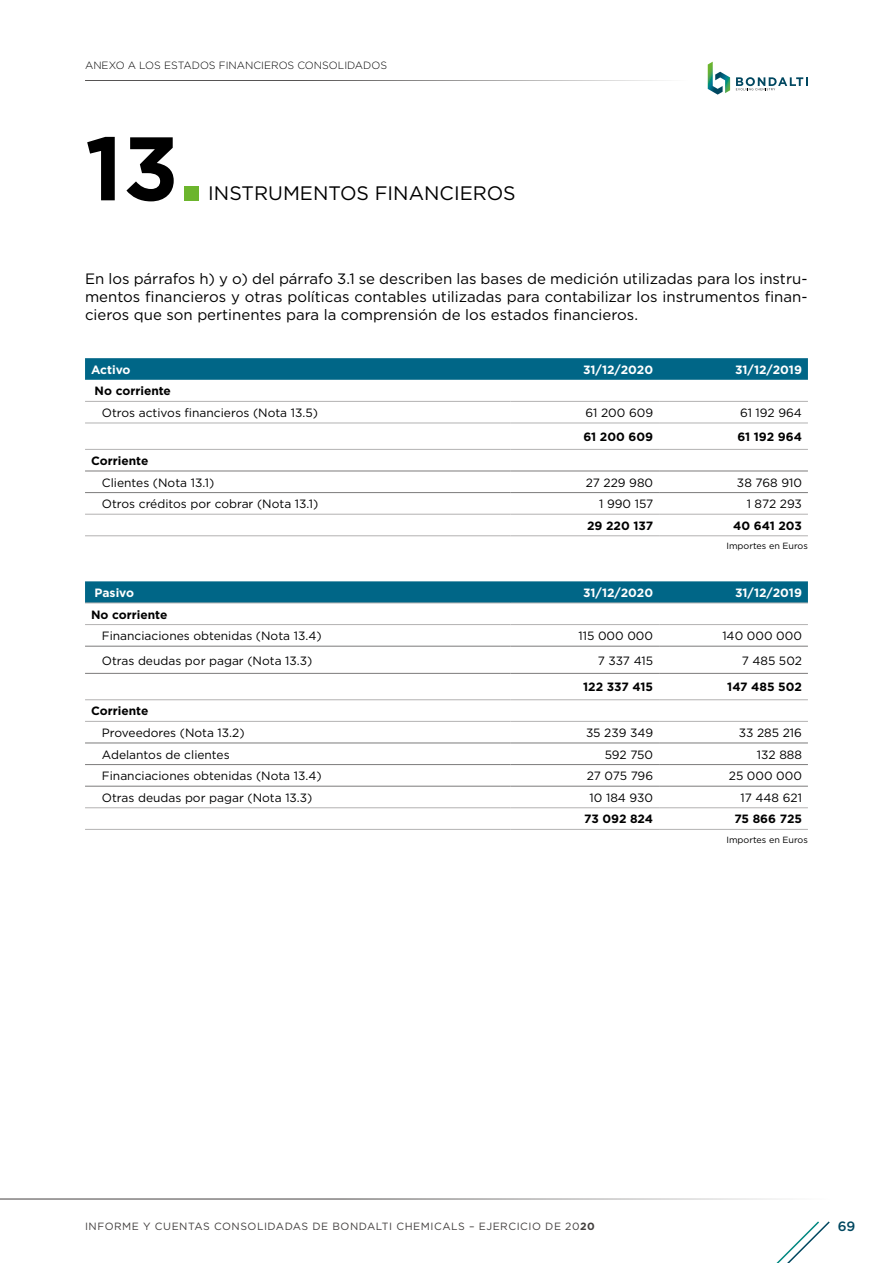
<style>
.page{position:relative;width:893px;height:1263px;background:#fff}
.page>*{position:absolute;margin:0;border:0;box-sizing:border-box;transform-origin:0 0}
.t1{font:700 90px "Gotham";color:#000}
.t2{font:19.5px "Gotham";color:#000}
.t3{font:15px/18px "Gotham";color:#000;text-align:justify}
.t4{font:500 13.5px "Gotham";color:#004760}
.t5{font:12px "Gotham";color:#000}
.t6{font:700 12px "Gotham";color:#000}
.t7{font:700 12px "Gotham";color:#fff}
.t8{font:10.5px "Gotham";letter-spacing:.05em;color:#43403f}
.t9{font:300 10.5px "Gotham";color:#000}
.t10{font:9px "Gotham";color:#000}
.s1{color:#6cb52d}
.s2{font-weight:700}
</style>
<div class="page">
<svg style="left:736px;top:77px;width:72px;height:13px"></svg>
<svg style="left:708px;top:62px;width:22px;height:33px"></svg>
<hr style="left:0;top:1199px;width:893px;height:1px;background:#43403f">
<hr style="left:85px;top:80px;width:673px;height:1px;background:#43403f">
<svg style="left:776px;top:1221px;width:54px;height:42px"></svg>
<svg style="left:85px;top:358px;width:723px;height:22px;background:#046889"></svg>
<svg style="left:85px;top:470px;width:723px;height:44px"></svg>
<hr style="left:85px;top:471px;width:425px;height:1px;background:#7c7b7b">
<hr style="left:510px;top:471px;width:149px;height:1px;background:#7c7b7b">
<hr style="left:659px;top:471px;width:149px;height:1px;background:#7c7b7b">
<hr style="left:85px;top:492px;width:425px;height:1px;background:#7c7b7b">
<hr style="left:510px;top:492px;width:149px;height:1px;background:#7c7b7b">
<hr style="left:659px;top:492px;width:149px;height:1px;background:#7c7b7b">
<hr style="left:85px;top:401px;width:425px;height:1px;background:#b3b2b2">
<hr style="left:510px;top:401px;width:149px;height:1px;background:#b3b2b2">
<hr style="left:659px;top:401px;width:149px;height:1px;background:#b3b2b2">
<hr style="left:85px;top:423px;width:425px;height:1px;background:#b3b2b2">
<hr style="left:510px;top:423px;width:149px;height:1px;background:#b3b2b2">
<hr style="left:659px;top:423px;width:149px;height:1px;background:#b3b2b2">
<hr style="left:85px;top:449px;width:425px;height:1px;background:#b3b2b2">
<hr style="left:510px;top:449px;width:149px;height:1px;background:#b3b2b2">
<hr style="left:659px;top:449px;width:149px;height:1px;background:#b3b2b2">
<hr style="left:85px;top:514px;width:425px;height:1px;background:#b3b2b2">
<hr style="left:510px;top:514px;width:149px;height:1px;background:#b3b2b2">
<hr style="left:659px;top:514px;width:149px;height:1px;background:#b3b2b2">
<hr style="left:85px;top:535px;width:425px;height:1px;background:#b3b2b2">
<hr style="left:510px;top:535px;width:149px;height:1px;background:#b3b2b2">
<hr style="left:659px;top:535px;width:149px;height:1px;background:#b3b2b2">
<svg style="left:85px;top:581px;width:723px;height:22px;background:#086a8a"></svg>
<svg style="left:85px;top:645px;width:723px;height:28px"></svg>
<svg style="left:85px;top:700px;width:723px;height:109px"></svg>
<hr style="left:85px;top:646px;width:425px;height:1px;background:#7c7b7b">
<hr style="left:510px;top:646px;width:149px;height:1px;background:#7c7b7b">
<hr style="left:659px;top:646px;width:149px;height:1px;background:#7c7b7b">
<hr style="left:85px;top:673px;width:425px;height:1px;background:#7c7b7b">
<hr style="left:510px;top:673px;width:149px;height:1px;background:#7c7b7b">
<hr style="left:659px;top:673px;width:149px;height:1px;background:#7c7b7b">
<hr style="left:85px;top:743px;width:425px;height:1px;background:#7c7b7b">
<hr style="left:510px;top:743px;width:149px;height:1px;background:#7c7b7b">
<hr style="left:659px;top:743px;width:149px;height:1px;background:#7c7b7b">
<hr style="left:85px;top:764px;width:425px;height:1px;background:#7c7b7b">
<hr style="left:510px;top:764px;width:149px;height:1px;background:#7c7b7b">
<hr style="left:659px;top:764px;width:149px;height:1px;background:#7c7b7b">
<hr style="left:85px;top:786px;width:425px;height:1px;background:#7c7b7b">
<hr style="left:510px;top:786px;width:149px;height:1px;background:#7c7b7b">
<hr style="left:659px;top:786px;width:149px;height:1px;background:#7c7b7b">
<hr style="left:85px;top:603px;width:425px;height:1px;background:#b3b2b2">
<hr style="left:510px;top:603px;width:149px;height:1px;background:#b3b2b2">
<hr style="left:659px;top:603px;width:149px;height:1px;background:#b3b2b2">
<hr style="left:85px;top:624px;width:425px;height:1px;background:#b3b2b2">
<hr style="left:510px;top:624px;width:149px;height:1px;background:#b3b2b2">
<hr style="left:659px;top:624px;width:149px;height:1px;background:#b3b2b2">
<hr style="left:85px;top:699px;width:425px;height:1px;background:#b3b2b2">
<hr style="left:510px;top:699px;width:149px;height:1px;background:#b3b2b2">
<hr style="left:659px;top:699px;width:149px;height:1px;background:#b3b2b2">
<hr style="left:85px;top:721px;width:425px;height:1px;background:#b3b2b2">
<hr style="left:510px;top:721px;width:149px;height:1px;background:#b3b2b2">
<hr style="left:659px;top:721px;width:149px;height:1px;background:#b3b2b2">
<hr style="left:85px;top:807px;width:425px;height:1px;background:#b3b2b2">
<hr style="left:510px;top:807px;width:149px;height:1px;background:#b3b2b2">
<hr style="left:659px;top:807px;width:149px;height:1px;background:#b3b2b2">
<hr style="left:85px;top:829px;width:425px;height:1px;background:#b3b2b2">
<hr style="left:510px;top:829px;width:149px;height:1px;background:#b3b2b2">
<hr style="left:659px;top:829px;width:149px;height:1px;background:#b3b2b2">
<p class="t9" style="left:85px;top:59px;width:303px">ANEXO A LOS ESTADOS FINANCIEROS CONSOLIDADOS</p>
<h1 class="t1" style="left:85px;top:109px;width:121px">13<span class="s1">.</span></h1>
<h2 class="t2" style="left:208px;top:181px;width:309px">INSTRUMENTOS FINANCIEROS</h2>
<p class="t3" style="left:85px;top:270px;width:724px">En los párrafos h) y o) del párrafo 3.1 se describen las bases de medición utilizadas para los instru&shy;mentos financieros y otras políticas contables utilizadas para contabilizar los instrumentos finan&shy;cieros que son pertinentes para la comprensión de los estados financieros.</p>
<p class="t7" style="left:91px;top:362px;width:41px">Activo</p>
<p class="t7" style="left:583px;top:362px;width:72px">31/12/2020</p>
<p class="t7" style="left:735px;top:362px;width:68px">31/12/2019</p>
<p class="t6" style="left:95px;top:383px;width:78px">No corriente</p>
<p class="t5" style="left:102px;top:405px;width:218px">Otros activos financieros (Nota 13.5)</p>
<p class="t5" style="left:586px;top:405px;width:69px">61 200 609</p>
<p class="t5" style="left:740px;top:405px;width:63px">61 192 964</p>
<p class="t6" style="left:583px;top:429px;width:71px">61 200 609</p>
<p class="t6" style="left:737px;top:429px;width:66px">61 192 964</p>
<p class="t6" style="left:91px;top:453px;width:59px">Corriente</p>
<p class="t5" style="left:102px;top:475px;width:114px">Clientes (Nota 13.1)</p>
<p class="t5" style="left:586px;top:475px;width:69px">27 229 980</p>
<p class="t5" style="left:737px;top:475px;width:66px">38 768 910</p>
<p class="t5" style="left:102px;top:496px;width:218px">Otros créditos por cobrar (Nota 13.1)</p>
<p class="t5" style="left:599px;top:496px;width:56px">1 990 157</p>
<p class="t5" style="left:747px;top:496px;width:57px">1 872 293</p>
<p class="t6" style="left:587px;top:518px;width:68px">29 220 137</p>
<p class="t6" style="left:733px;top:518px;width:70px">40 641 203</p>
<p class="t10" style="left:726px;top:540px;width:83px">Importes en Euros</p>
<p class="t7" style="left:95px;top:585px;width:41px">Pasivo</p>
<p class="t7" style="left:583px;top:585px;width:72px">31/12/2020</p>
<p class="t7" style="left:735px;top:585px;width:68px">31/12/2019</p>
<p class="t6" style="left:91px;top:606px;width:78px">No corriente</p>
<p class="t5" style="left:102px;top:628px;width:221px">Financiaciones obtenidas (Nota 13.4)</p>
<p class="t5" style="left:578px;top:628px;width:76px">115 000 000</p>
<p class="t5" style="left:722px;top:628px;width:81px">140 000 000</p>
<p class="t5" style="left:102px;top:653px;width:212px">Otras deudas por pagar (Nota 13.3)</p>
<p class="t5" style="left:598px;top:653px;width:57px">7 337 415</p>
<p class="t5" style="left:742px;top:653px;width:62px">7 485 502</p>
<p class="t6" style="left:583px;top:679px;width:71px">122 337 415</p>
<p class="t6" style="left:727px;top:679px;width:76px">147 485 502</p>
<p class="t6" style="left:91px;top:703px;width:59px">Corriente</p>
<p class="t5" style="left:102px;top:725px;width:144px">Proveedores (Nota 13.2)</p>
<p class="t5" style="left:586px;top:725px;width:69px">35 239 349</p>
<p class="t5" style="left:739px;top:725px;width:65px">33 285 216</p>
<p class="t5" style="left:102px;top:747px;width:129px">Adelantos de clientes</p>
<p class="t5" style="left:605px;top:747px;width:50px">592 750</p>
<p class="t5" style="left:757px;top:747px;width:47px">132 888</p>
<p class="t5" style="left:102px;top:768px;width:221px">Financiaciones obtenidas (Nota 13.4)</p>
<p class="t5" style="left:587px;top:768px;width:68px">27 075 796</p>
<p class="t5" style="left:729px;top:768px;width:75px">25 000 000</p>
<p class="t5" style="left:102px;top:790px;width:212px">Otras deudas por pagar (Nota 13.3)</p>
<p class="t5" style="left:590px;top:790px;width:65px">10 184 930</p>
<p class="t5" style="left:740px;top:790px;width:63px">17 448 621</p>
<p class="t6" style="left:584px;top:811px;width:71px">73 092 824</p>
<p class="t6" style="left:734px;top:811px;width:69px">75 866 725</p>
<p class="t10" style="left:726px;top:834px;width:83px">Importes en Euros</p>
<p class="t8" style="left:85px;top:1220px;width:511px">INFORME Y CUENTAS CONSOLIDADAS DE BONDALTI CHEMICALS – EJERCICIO DE 20<span class="s2">20</span></p>
<p class="t4" style="left:838px;top:1218px;width:19px">69</p>
</div>
